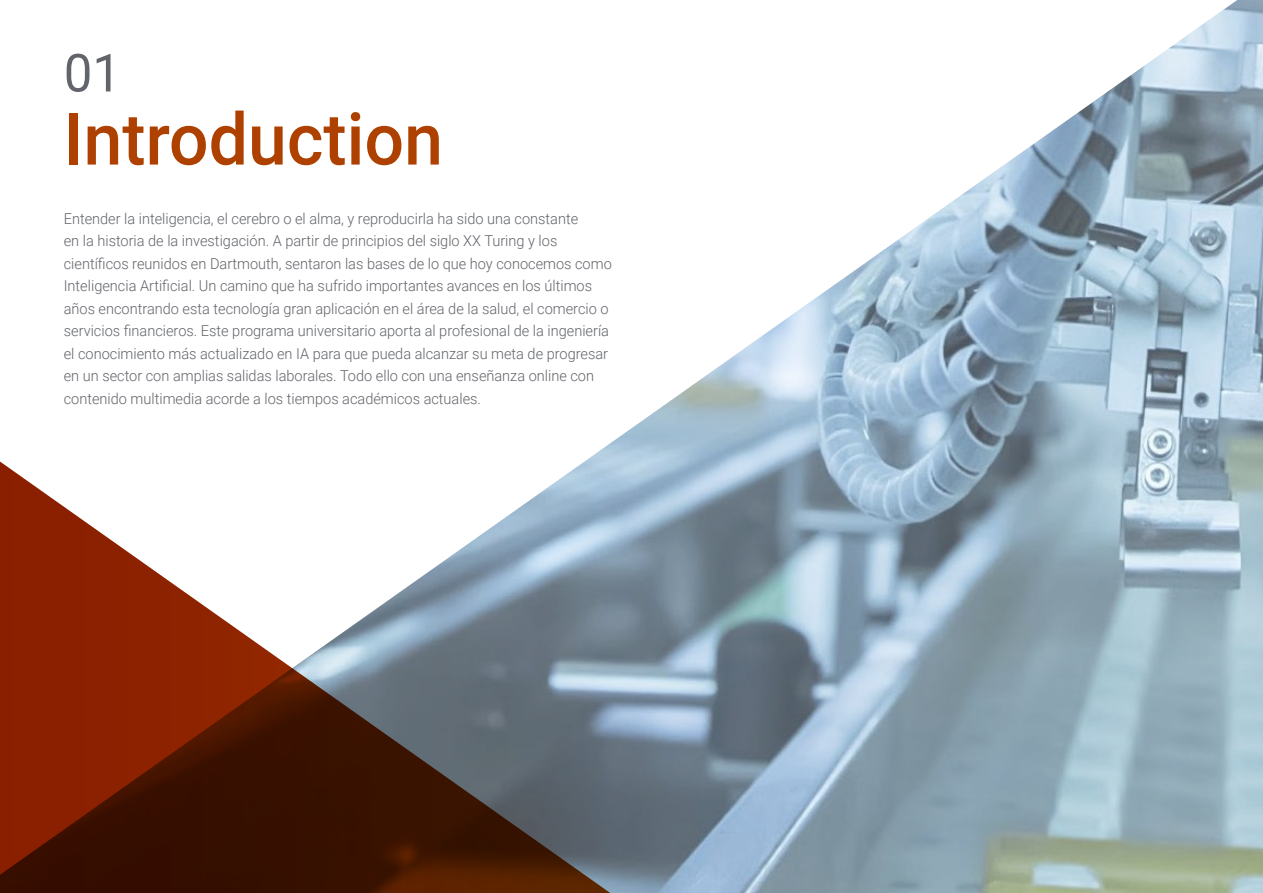
<style>
.page{position:relative;width:1263px;height:893px;background:#fff}
.page>*{position:absolute;margin:0;border:0;box-sizing:border-box;transform-origin:0 0}
.t1{font:500 72px "Roboto";color:#ae4000}
.t2{font:52.5px "Roboto";color:#61646a}
.t3{font:300 15px/22.5px "Roboto";color:#61646a}
</style>
<div class="page">
<img style="left:607px;top:0;width:656px;height:893px">
<svg style="left:0;top:446px;width:640px;height:447px"></svg>
<h2 class="t2" style="left:64px;top:36px;width:59px">01</h2>
<h1 class="t1" style="left:64px;top:89px;width:381px">Introduction</h1>
<p class="t3" style="left:64px;top:207px;width:549px">Entender la inteligencia, el cerebro o el alma, y reproducirla ha sido una constante<br>en la historia de la investigación. A partir de principios del siglo XX Turing y los científicos reunidos en Dartmouth, sentaron las bases de lo que hoy conocemos como Inteligencia Artificial. Un camino que ha sufrido importantes avances en los últimos años encontrando esta tecnología gran aplicación en el área de la salud, el comercio o servicios financieros. Este programa universitario aporta al profesional de la ingeniería el conocimiento más actualizado en IA para que pueda alcanzar su meta de progresar en un sector con amplias salidas laborales. Todo ello con una enseñanza online con contenido multimedia acorde a los tiempos académicos actuales.</p>
</div>
